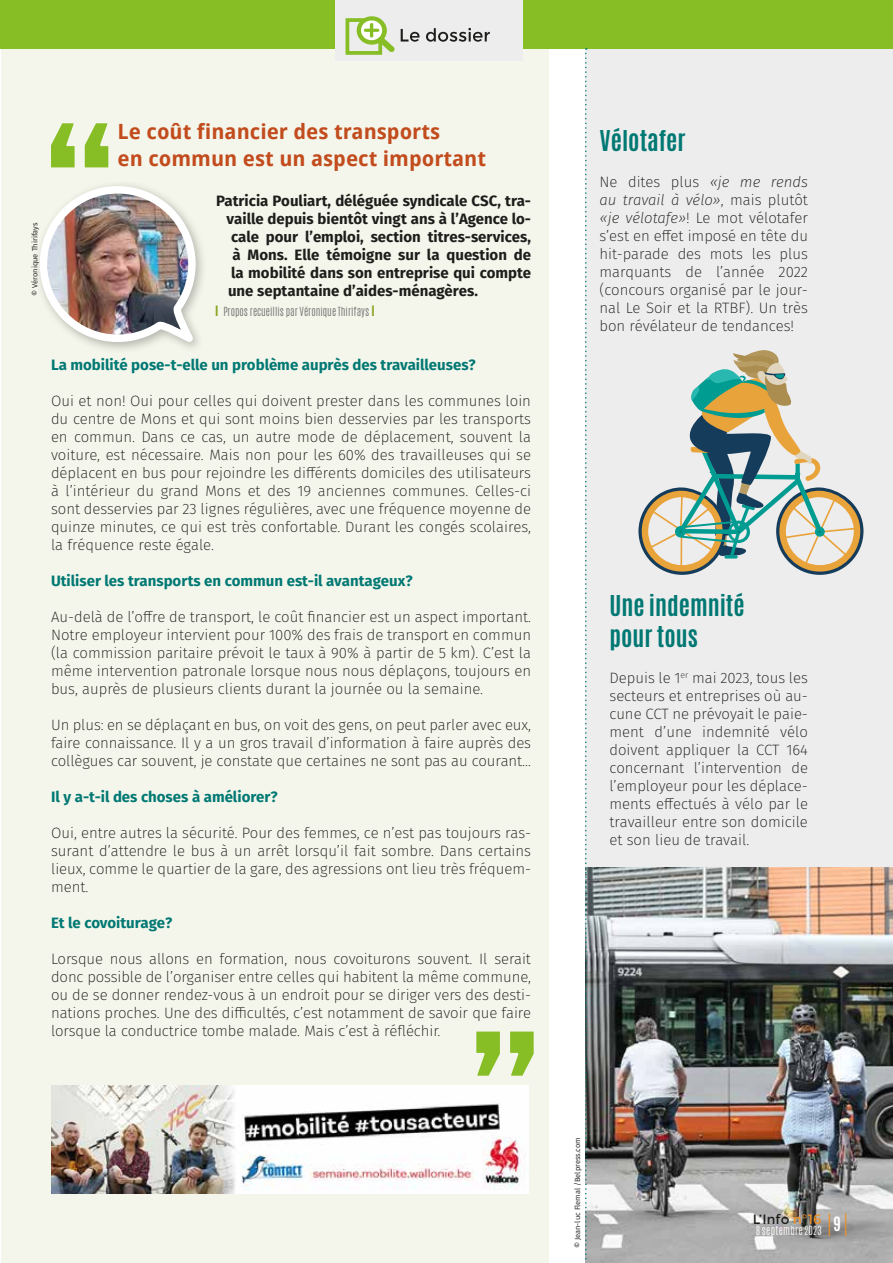
<style>
.page{position:relative;width:893px;height:1263px;background:#fff}
.page>*{position:absolute;margin:0;border:0;box-sizing:border-box;transform-origin:0 0}
.t1{font:300 25.95px "Antonio";color:#ec9228;scale:.64 1}
.t2{font:700 24px/30.6px "Antonio";color:#007873}
.t3{font:700 21px/27px "Droid Sans";color:#c24c1d}
.t4{font:200 15px/18px "Fira Sans";color:#1d1d1b;text-align:justify}
.t5{font:700 15px "Fira Sans";color:#1d1d1b}
.t6{font:700 15px "Fira Sans";color:#007873}
.t7{font:13.5px "Montserrat";letter-spacing:.005em;color:#1d1d1b}
.t8{font:300 10.5px "Antonio";color:#70706f}
.t9{font:300 10.5px "Antonio";letter-spacing:.03em;color:#fff}
.t10{font:7.5px "Fira Sans";color:#1d1d1b}
.s1{font-family:"Montserrat";font-weight:400;font-size:15px;color:#89a422}
.s2{font-style:italic}
.s3{color:#ec9228}
</style>
<div class="page">
<div style="left:585px;top:48px;width:308px;height:1215px;background:#ededed"></div>
<img style="left:587px;top:867px;width:306px;height:396px">
<div style="left:1px;top:49px;width:548px;height:1214px;background:#f4f6eb"></div>
<div style="left:0;top:0;width:893px;height:48px;background:#87bd25"></div>
<div style="left:335px;top:0;width:187px;height:61px;background:#ededed"></div>
<svg style="left:401px;top:28px;width:89px;height:14px"></svg>
<svg style="left:345px;top:16px;width:50px;height:39px"></svg>
<svg style="left:585px;top:48px;width:2px;height:1215px"></svg>
<svg style="left:638px;top:350px;width:225px;height:225px"></svg>
<div style="left:34px;top:180px;width:174px;height:174px;background:#1d1d1b;opacity:.3"></div>
<img style="left:36px;top:182px;width:163px;height:164px">
<svg style="left:51px;top:123px;width:57px;height:44px"></svg>
<svg style="left:476px;top:1031px;width:58px;height:45px"></svg>
<img style="left:51px;top:1086px;width:478px;height:107px">
<p class="t10" style="left:29px;top:296px;width:74px;rotate:-90deg">© Véronique Thirifays</p>
<h3 class="t3" style="left:118px;top:118px;width:370px">Le coût financier des transports<br>en commun est un aspect important</h3>
<p class="t5" style="left:216px;top:190px;width:317px">Patricia Pouliart, déléguée syndicale CSC, tra-</p>
<p class="t5" style="left:227px;top:208px;width:306px">vaille depuis bientôt vingt ans à l’Agence lo-</p>
<p class="t5" style="left:231px;top:226px;width:302px">cale pour l’emploi, section titres-services,</p>
<p class="t5" style="left:233px;top:244px;width:300px">à Mons. Elle témoigne sur la question de</p>
<p class="t5" style="left:231px;top:262px;width:302px">la mobilité dans son entreprise qui compte</p>
<p class="t5" style="left:228px;top:280px;width:251px">une septantaine d’aides-ménagères.</p>
<p class="t8" style="left:215px;top:304px;width:163px"><span class="s1">I</span> Propos recueillis par Véronique Thirifays <span class="s1">I</span></p>
<p class="t6" style="left:51px;top:354px;width:426px">La mobilité pose-t-elle un problème auprès des travailleuses?</p>
<p class="t4" style="left:51px;top:391px;width:482px">Oui et non! Oui pour celles qui doivent prester dans les communes loin du centre de Mons et qui sont moins bien desservies par les transports en commun. Dans ce cas, un autre mode de déplacement, souvent la voiture, est nécessaire. Mais non pour les 60% des travailleuses qui se déplacent en bus pour rejoindre les différents domiciles des utilisateurs à l’intérieur du grand Mons et des 19 anciennes communes. Celles-ci sont desservies par 23 lignes régulières, avec une fréquence moyenne de quinze minutes, ce qui est très confortable. Durant les congés scolaires, la fréquence reste égale.</p>
<p class="t6" style="left:51px;top:570px;width:363px">Utiliser les transports en commun est-il avantageux?</p>
<p class="t4" style="left:51px;top:607px;width:482px">Au-delà de l’offre de transport, le coût financier est un aspect important.<br>Notre employeur intervient pour 100% des frais de transport en commun (la commission paritaire prévoit le taux à 90% à partir de 5 km). C’est la même intervention patronale lorsque nous nous déplaçons, toujours en bus, auprès de plusieurs clients durant la journée ou la semaine.</p>
<p class="t4" style="left:51px;top:715px;width:482px">Un plus: en se déplaçant en bus, on voit des gens, on peut parler avec eux, faire connaissance. Il y a un gros travail d’information à faire auprès des collègues car souvent, je constate que certaines ne sont pas au courant…</p>
<p class="t6" style="left:51px;top:786px;width:228px">Il y a-t-il des choses à améliorer?</p>
<p class="t4" style="left:51px;top:823px;width:482px">Oui, entre autres la sécurité. Pour des femmes, ce n’est pas toujours ras&shy;surant d’attendre le bus à un arrêt lorsqu’il fait sombre. Dans certains lieux, comme le quartier de la gare, des agressions ont lieu très fréquem&shy;ment.</p>
<p class="t6" style="left:51px;top:912px;width:123px">Et le covoiturage?</p>
<p class="t4" style="left:51px;top:949px;width:482px">Lorsque nous allons en formation, nous covoiturons souvent. Il serait donc possible de l’organiser entre celles qui habitent la même commune, ou de se donner rendez-vous à un endroit pour se diriger vers des desti&shy;nations proches. Une des difficultés, c’est notamment de savoir que faire lorsque la conductrice tombe malade. Mais c’est à réfléchir.</p>
<h2 class="t2" style="left:600px;top:126px;width:87px">Vélotafer</h2>
<p class="t4" style="left:600px;top:173px;width:210px">Ne dites plus <span class="s2">«je me rends au travail à vélo»</span>, mais plutôt <span class="s2">«je vélotafe»</span>! Le mot vélotafer s’est en effet imposé en tête du hit-parade des mots les plus marquants de l’année 2022 (concours organisé par le jour&shy;nal Le Soir et la RTBF). Un très bon révélateur de tendances!</p>
<h2 class="t2" style="left:609px;top:591px;width:137px">Une indemnité pour tous</h2>
<p class="t4" style="left:609px;top:669px;width:200px">Depuis le 1<sup>er</sup> mai 2023, tous les secteurs et entreprises où au&shy;cune CCT ne prévoyait le paie&shy;ment d’une indemnité vélo doivent appliquer la CCT 164 concernant l’intervention de l’employeur pour les déplace&shy;ments effectués à vélo par le travailleur entre son domicile et son lieu de travail.</p>
<p class="t10" style="left:572px;top:1248px;width:112px;rotate:-90deg">© Jean-luc Flemal /Belpress.com</p>
<p class="t7" style="left:753px;top:1211px;width:70px">L’Info <span class="s3">n°16</span></p>
<h1 class="t1" style="left:827px;top:1206px;width:33px">I<sup>9</sup>I</h1>
<p class="t9" style="left:756px;top:1223px;width:67px">8 septembre 2023</p>
</div>
